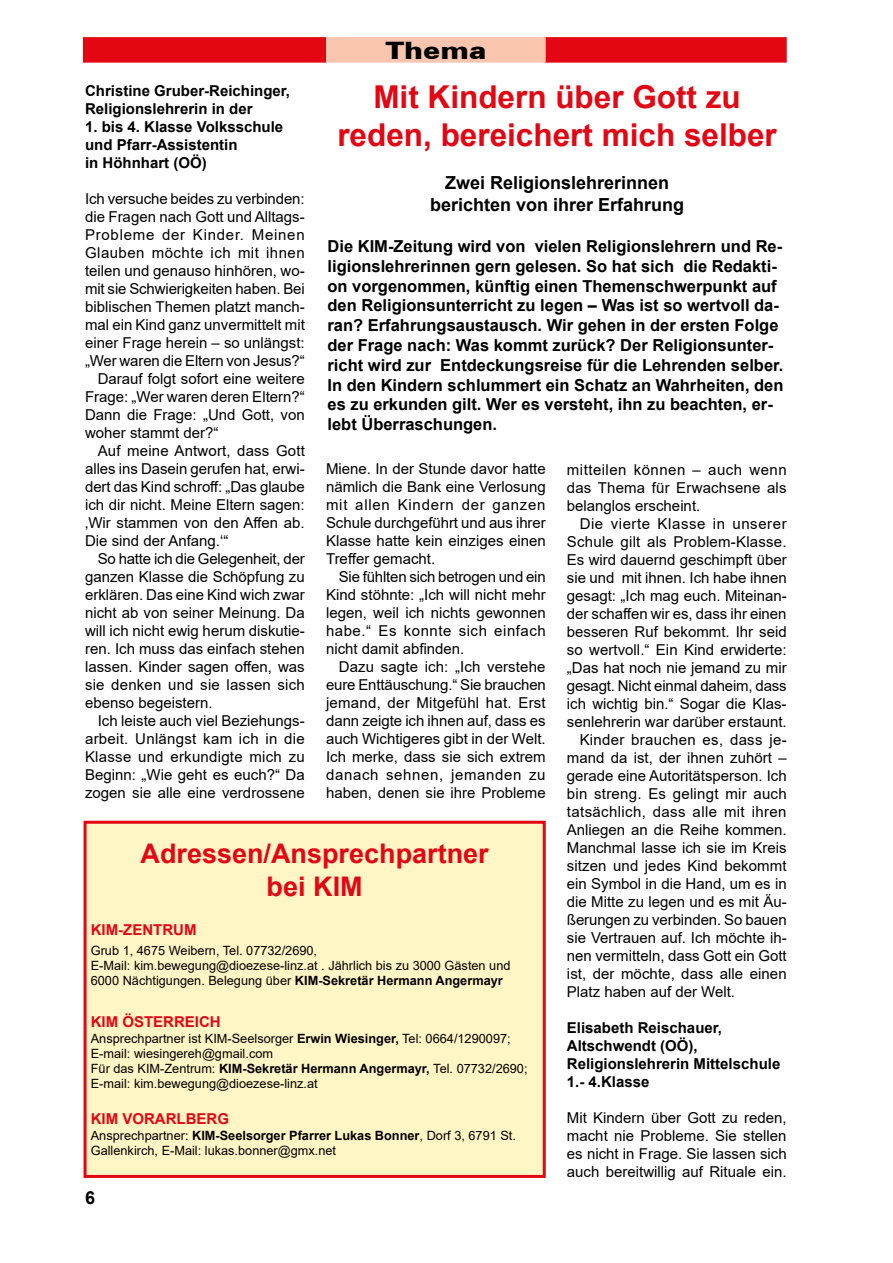
<style>
.page{position:relative;width:893px;height:1263px;background:#fff}
.page>*{position:absolute;margin:0;border:0;box-sizing:border-box;transform-origin:0 0}
.t1{font:700 31.5px/37.8px "Arial";color:#e30613;text-align:center}
.t2{font:700 27px/32.4px "Arial";color:#e30613;text-align:center}
.t3{font:900 24px "Zurich BT";color:#000;scale:1.2 1}
.t4{font:700 18px/21.6px "Arial";color:#000;text-align:center}
.t5{font:700 16.5px/19.8px "Arial";color:#000}
.t6{font:15px/18px "Arial";color:#000;text-align:justify}
.t7{font:700 15px/18px "Arial";color:#000}
.t8{font:15px "Arial";letter-spacing:.02em;color:#000}
.t9{font:700 15px "Arial";color:#e30613}
.t10{font:15px "Arial";letter-spacing:.025em;color:#000}
.t11{font:15px "Arial";letter-spacing:.05em;color:#000}
.t12{font:15px "Arial";letter-spacing:.03em;color:#000}
.t13{font:15px "Arial";letter-spacing:.04em;color:#000}
.t14{font:12.75px/15.3px "Arial";color:#000}
.s1{font-weight:700}
</style>
<div class="page">
<div style="left:83px;top:37px;width:243px;height:26px;background:#e30613;border:2px solid #e30613"></div>
<div style="left:544px;top:37px;width:243px;height:26px;background:#e30613;border:2px solid #e30613"></div>
<div style="left:326px;top:37px;width:220px;height:26px;background:#f9c5af;border:2px solid #f9c5af"></div>
<div style="left:85px;top:822px;width:459px;height:354px;background:#fff5c5"></div>
<div style="left:84px;top:821px;width:462px;height:357px;border:3px solid #e30613"></div>
<h3 class="t3" style="left:385px;top:36px;width:86px">Thema</h3>
<p class="t7" style="left:85px;top:82px;width:207px">Christine Gruber-Reichinger,<br>Religionslehrerin in der</p>
<p class="t7" style="left:85px;top:118px;width:200px">1. bis 4. Klasse Volksschule und Pfarr-Assistentin<br>in Höhnhart (OÖ)</p>
<p class="t6" style="left:85px;top:190px;width:221px">Ich versuche beides zu verbinden:</p>
<p class="t6" style="left:85px;top:208px;width:221px">die Fragen nach Gott und Alltags-</p>
<p class="t11" style="left:85px;top:224px;width:221px">Probleme der Kinder. Meinen</p>
<p class="t12" style="left:85px;top:242px;width:221px">Glauben möchte ich mit ihnen</p>
<p class="t6" style="left:85px;top:262px;width:221px">teilen und genauso hinhören, wo-</p>
<p class="t6" style="left:85px;top:280px;width:221px">mit sie Schwierigkeiten haben. Bei</p>
<p class="t6" style="left:85px;top:298px;width:221px">biblischen Themen platzt manch-</p>
<p class="t6" style="left:85px;top:316px;width:221px">mal ein Kind ganz unvermittelt mit</p>
<p class="t6" style="left:85px;top:334px;width:221px">einer Frage herein – so unlängst:</p>
<p class="t6" style="left:85px;top:352px;width:221px">„Wer waren die Eltern von Jesus?“</p>
<p class="t6" style="left:98px;top:370px;width:208px">Darauf folgt sofort eine weitere</p>
<p class="t6" style="left:85px;top:388px;width:221px">Frage: „Wer waren deren Eltern?“</p>
<p class="t6" style="left:85px;top:406px;width:221px">Dann die Frage: „Und Gott, von</p>
<p class="t6" style="left:85px;top:424px;width:135px">woher stammt der?“</p>
<p class="t6" style="left:98px;top:442px;width:209px">Auf meine Antwort, dass Gott</p>
<p class="t6" style="left:85px;top:460px;width:221px">alles ins Dasein gerufen hat, erwi-</p>
<p class="t6" style="left:85px;top:478px;width:221px">dert das Kind schroff: „Das glaube</p>
<p class="t6" style="left:85px;top:496px;width:221px">ich dir nicht. Meine Eltern sagen:</p>
<p class="t6" style="left:85px;top:514px;width:221px">‚Wir stammen von den Affen ab.</p>
<p class="t6" style="left:85px;top:532px;width:145px">Die sind der Anfang.‘“</p>
<p class="t6" style="left:98px;top:550px;width:208px">So hatte ich die Gelegenheit, der</p>
<p class="t6" style="left:85px;top:568px;width:221px">ganzen Klasse die Schöpfung zu</p>
<p class="t6" style="left:85px;top:586px;width:221px">erklären. Das eine Kind wich zwar</p>
<p class="t6" style="left:85px;top:604px;width:221px">nicht ab von seiner Meinung. Da</p>
<p class="t6" style="left:85px;top:622px;width:221px">will ich nicht ewig herum diskutie-</p>
<p class="t6" style="left:85px;top:640px;width:221px">ren. Ich muss das einfach stehen</p>
<p class="t6" style="left:85px;top:658px;width:221px">lassen. Kinder sagen offen, was</p>
<p class="t6" style="left:85px;top:676px;width:221px">sie denken und sie lassen sich</p>
<p class="t6" style="left:85px;top:694px;width:129px">ebenso begeistern.</p>
<p class="t6" style="left:98px;top:712px;width:208px">Ich leiste auch viel Beziehungs-</p>
<p class="t8" style="left:85px;top:728px;width:221px">arbeit. Unlängst kam ich in die</p>
<p class="t6" style="left:85px;top:748px;width:221px">Klasse und erkundigte mich zu</p>
<p class="t6" style="left:85px;top:766px;width:221px">Beginn: „Wie geht es euch?“ Da</p>
<p class="t6" style="left:85px;top:784px;width:221px">zogen sie alle eine verdrossene</p>
<h1 class="t1" style="left:337px;top:78px;width:441px">Mit Kindern über Gott zu reden, bereichert mich selber</h1>
<p class="t4" style="left:430px;top:172px;width:256px">Zwei Religionslehrerinnen berichten von ihrer Erfahrung</p>
<p class="t5" style="left:327px;top:236px;width:457px">Die KIM-Zeitung wird von vielen Religionslehrern und Re&shy;ligionslehrerinnen gern gelesen. So hat sich die Redakti&shy;on vorgenommen, künftig einen Themenschwerpunkt auf den Religionsunterricht zu legen – Was ist so wertvoll da&shy;ran? Erfahrungsaustausch. Wir gehen in der ersten Folge der Frage nach: Was kommt zurück? Der Religionsunter&shy;richt wird zur Entdeckungsreise für die Lehrenden selber.<br>In den Kindern schlummert ein Schatz an Wahrheiten, den es zu erkunden gilt. Wer es versteht, ihn zu beachten, er&shy;lebt Überraschungen.</p>
<p class="t6" style="left:326px;top:460px;width:221px">Miene. In der Stunde davor hatte nämlich die Bank eine Verlosung mit allen Kindern der ganzen Schule durchgeführt und aus ihrer Klasse hatte kein einziges einen Treffer gemacht.</p>
<p class="t6" style="left:326px;top:568px;width:221px;text-indent:13px">Sie fühlten sich betrogen und ein Kind stöhnte: „Ich will nicht mehr legen, weil ich nichts gewonnen habe.“ Es konnte sich einfach nicht damit abfinden.</p>
<p class="t6" style="left:326px;top:658px;width:221px;text-indent:13px">Dazu sagte ich: „Ich verstehe eure Enttäuschung.“ Sie brauchen jemand, der Mitgefühl hat. Erst dann zeigte ich ihnen auf, dass es auch Wichtigeres gibt in der Welt.<br>Ich merke, dass sie sich extrem danach sehnen, jemanden zu haben, denen sie ihre Probleme</p>
<p class="t6" style="left:567px;top:460px;width:221px">mitteilen können – auch wenn das Thema für Erwachsene als belanglos erscheint.</p>
<p class="t13" style="left:580px;top:513px;width:209px">Die vierte Klasse in unserer</p>
<p class="t6" style="left:567px;top:532px;width:221px">Schule gilt als Problem-Klasse.</p>
<p class="t6" style="left:567px;top:550px;width:221px">Es wird dauernd geschimpft über</p>
<p class="t6" style="left:567px;top:568px;width:221px">sie und mit ihnen. Ich habe ihnen</p>
<p class="t6" style="left:567px;top:586px;width:221px">gesagt: „Ich mag euch. Miteinan-</p>
<p class="t6" style="left:567px;top:604px;width:221px">der schaffen wir es, dass ihr einen</p>
<p class="t6" style="left:567px;top:622px;width:221px">besseren Ruf bekommt. Ihr seid</p>
<p class="t6" style="left:567px;top:640px;width:221px">so wertvoll.“ Ein Kind erwiderte:</p>
<p class="t6" style="left:567px;top:658px;width:221px">„Das hat noch nie jemand zu mir</p>
<p class="t6" style="left:567px;top:676px;width:221px">gesagt. Nicht einmal daheim, dass</p>
<p class="t6" style="left:567px;top:694px;width:221px">ich wichtig bin.“ Sogar die Klas-</p>
<p class="t6" style="left:567px;top:712px;width:221px">senlehrerin war darüber erstaunt.</p>
<p class="t8" style="left:580px;top:729px;width:208px">Kinder brauchen es, dass je-</p>
<p class="t6" style="left:567px;top:748px;width:221px">mand da ist, der ihnen zuhört –</p>
<p class="t6" style="left:567px;top:766px;width:221px">gerade eine Autoritätsperson. Ich</p>
<p class="t6" style="left:567px;top:784px;width:221px">bin streng. Es gelingt mir auch</p>
<p class="t10" style="left:567px;top:801px;width:221px">tatsächlich, dass alle mit ihren</p>
<p class="t6" style="left:567px;top:820px;width:221px">Anliegen an die Reihe kommen.</p>
<p class="t6" style="left:567px;top:838px;width:221px">Manchmal lasse ich sie im Kreis</p>
<p class="t6" style="left:567px;top:856px;width:221px">sitzen und jedes Kind bekommt</p>
<p class="t6" style="left:567px;top:874px;width:221px">ein Symbol in die Hand, um es in</p>
<p class="t6" style="left:567px;top:892px;width:221px">die Mitte zu legen und es mit Äu-</p>
<p class="t6" style="left:567px;top:910px;width:221px">ßerungen zu verbinden. So bauen</p>
<p class="t6" style="left:567px;top:928px;width:221px">sie Vertrauen auf. Ich möchte ih-</p>
<p class="t6" style="left:567px;top:946px;width:221px">nen vermitteln, dass Gott ein Gott</p>
<p class="t6" style="left:567px;top:964px;width:221px">ist, der möchte, dass alle einen</p>
<p class="t6" style="left:567px;top:982px;width:170px">Platz haben auf der Welt.</p>
<p class="t7" style="left:567px;top:1019px;width:215px">Elisabeth Reischauer,<br>Altschwendt (OÖ),<br>Religionslehrerin Mittelschule<br>1.- 4.Klasse</p>
<p class="t6" style="left:567px;top:1108px;width:221px">Mit Kindern über Gott zu reden, macht nie Probleme. Sie stellen es nicht in Frage. Sie lassen sich auch bereitwillig auf Rituale ein.</p>
<h2 class="t2" style="left:141px;top:838px;width:350px">Adressen/Ansprechpartner bei KIM</h2>
<p class="t9" style="left:91px;top:919px;width:107px">KIM-ZENTRUM</p>
<p class="t14" style="left:91px;top:943px;width:421px">Grub 1, 4675 Weibern, Tel. 07732/2690,<br>E-Mail: kim.bewegung@dioezese-linz.at . Jährlich bis zu 3000 Gästen und<br>6000 Nächtigungen. Belegung über <span class="s1">KIM-Sekretär Hermann Angermayr</span></p>
<p class="t9" style="left:91px;top:1011px;width:132px">KIM ÖSTERREICH</p>
<p class="t14" style="left:91px;top:1030px;width:438px">Ansprechpartner ist KIM-Seelsorger <span class="s1">Erwin Wiesinger,</span> Tel: 0664/1290097; E-mail: wiesingereh@gmail.com<br>Für das KIM-Zentrum: <span class="s1">KIM-Sekretär Hermann Angermayr,</span> Tel. 07732/2690; E-mail: kim.bewegung@dioezese-linz.at</p>
<p class="t9" style="left:91px;top:1108px;width:140px">KIM VORARLBERG</p>
<p class="t14" style="left:91px;top:1127px;width:427px">Ansprechpartner: <span class="s1">KIM-Seelsorger Pfarrer Lukas Bonner</span>, Dorf 3, 6791 St.<br>Gallenkirch, E-Mail: lukas.bonner@gmx.net</p>
<p class="t4" style="left:85px;top:1187px;width:12px">6</p>
</div>
